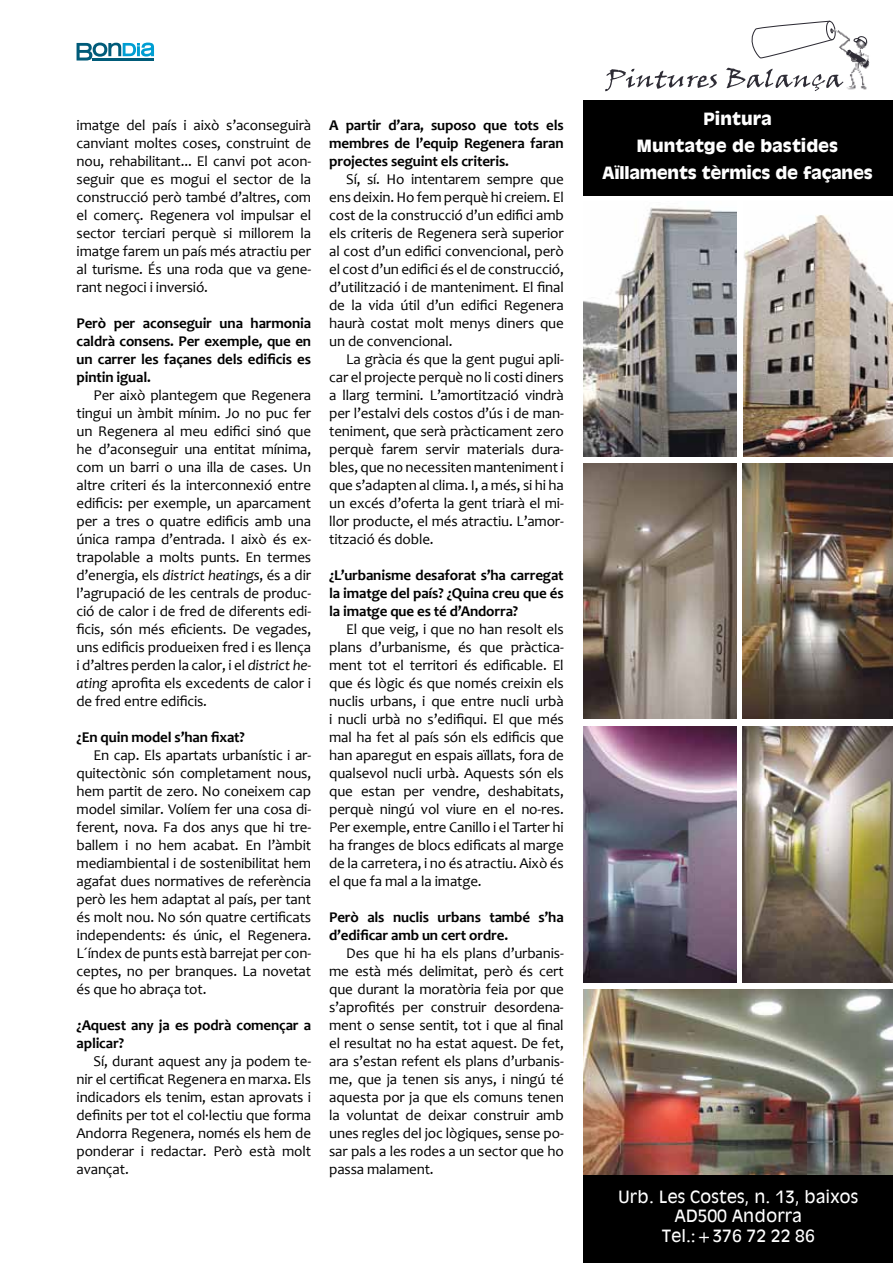
<style>
.page{position:relative;width:893px;height:1263px;background:#fff}
.page>*{position:absolute;margin:0;border:0;box-sizing:border-box;transform-origin:0 0}
.t1{font:16.5px/19.8px "Antique Olive";color:#fff;text-align:center}
.t2{font:700 16.5px/27px "Antique Olive";letter-spacing:-.015em;color:#fff;text-align:center}
.t3{font:15px/18px "Candara";letter-spacing:-.01em;color:#000;text-align:justify}
.t4{font:700 15px/18px "Candara";letter-spacing:-.01em;color:#000;text-align:justify}
.s1{font-style:italic}
</style>
<div class="page">
<svg style="left:77px;top:43px;width:77px;height:18px"></svg>
<img style="left:584px;top:989px;width:309px;height:187px">
<div style="left:584px;top:100px;width:309px;height:95px;background:#000"></div>
<div style="left:584px;top:1176px;width:309px;height:87px;background:#000"></div>
<svg style="left:605px;top:69px;width:112px;height:22px"></svg>
<svg style="left:726px;top:20px;width:143px;height:71px"></svg>
<img style="left:584px;top:464px;width:152px;height:255px">
<img style="left:584px;top:207px;width:152px;height:250px">
<img style="left:743px;top:464px;width:150px;height:255px">
<img style="left:584px;top:727px;width:152px;height:256px">
<img style="left:743px;top:727px;width:150px;height:256px">
<img style="left:743px;top:215px;width:150px;height:242px">
<p class="t3" style="left:77px;top:116px;width:236px">imatge del país i això s’aconseguirà canviant moltes coses, construint de nou, rehabilitant... El canvi pot acon&shy;seguir que es mogui el sector de la construcció però també d’altres, com el comerç. Regenera vol impulsar el sector terciari perquè si millorem la imatge farem un país més atractiu per al turisme. És una roda que va gene&shy;rant negoci i inversió.</p>
<p class="t4" style="left:77px;top:314px;width:236px">Però per aconseguir una harmonia caldrà consens. Per exemple, que en un carrer les façanes dels edificis es pintin igual.</p>
<p class="t3" style="left:77px;top:386px;width:236px;text-indent:17px">Per això plantegem que Regenera tingui un àmbit mínim. Jo no puc fer un Regenera al meu edifici sinó que he d’aconseguir una entitat mínima, com un barri o una illa de cases. Un altre criteri és la interconnexió entre edificis: per exemple, un aparcament per a tres o quatre edificis amb una única rampa d’entrada. I això és ex&shy;trapolable a molts punts. En termes d’energia, els <span class="s1">district heatings</span>, és a dir l’agrupació de les centrals de produc&shy;ció de calor i de fred de diferents edi&shy;ficis, són més eficients. De vegades, uns edificis produeixen fred i es llença i d’altres perden la calor, i el <span class="s1">district he&shy;ating</span> aprofita els excedents de calor i de fred entre edificis.</p>
<p class="t4" style="left:77px;top:728px;width:170px">¿En quin model s’han fixat?</p>
<p class="t3" style="left:77px;top:746px;width:236px;text-indent:17px">En cap. Els apartats urbanístic i ar&shy;quitectònic són completament nous, hem partit de zero. No coneixem cap model similar. Volíem fer una cosa di&shy;ferent, nova. Fa dos anys que hi tre&shy;ballem i no hem acabat. En l’àmbit mediambiental i de sostenibilitat hem agafat dues normatives de referència però les hem adaptat al país, per tant és molt nou. No són quatre certificats independents: és únic, el Regenera.<br>L´índex de punts està barrejat per con&shy;ceptes, no per branques. La novetat és que ho abraça tot.</p>
<p class="t4" style="left:77px;top:1016px;width:236px">¿Aquest any ja es podrà començar a aplicar?</p>
<p class="t3" style="left:77px;top:1052px;width:236px;text-indent:17px">Sí, durant aquest any ja podem te&shy;nir el certificat Regenera en marxa. Els indicadors els tenim, estan aprovats i definits per tot el col·lectiu que forma Andorra Regenera, només els hem de ponderar i redactar. Però està molt avançat.</p>
<p class="t4" style="left:329px;top:116px;width:236px">A partir d’ara, suposo que tots els membres de l’equip Regenera faran projectes seguint els criteris.</p>
<p class="t3" style="left:329px;top:170px;width:236px;text-indent:17px">Sí, sí. Ho intentarem sempre que ens deixin. Ho fem perquè hi creiem. El cost de la construcció d’un edifici amb els criteris de Regenera serà superior al cost d’un edifici convencional, però el cost d’un edifici és el de construcció, d’utilització i de manteniment. El final de la vida útil d’un edifici Regenera haurà costat molt menys diners que un de convencional.</p>
<p class="t3" style="left:329px;top:350px;width:236px;text-indent:17px">La gràcia és que la gent pugui apli&shy;car el projecte perquè no li costi diners a llarg termini. L’amortització vindrà per l’estalvi dels costos d’ús i de man&shy;teniment, que serà pràcticament zero perquè farem servir materials dura&shy;bles, que no necessiten manteniment i que s’adapten al clima. I, a més, si hi ha un excés d’oferta la gent triarà el mi&shy;llor producte, el més atractiu. L’amor&shy;tització és doble.</p>
<p class="t4" style="left:329px;top:566px;width:236px">¿L’urbanisme desaforat s’ha carregat la imatge del país? ¿Quina creu que és la imatge que es té d’Andorra?</p>
<p class="t3" style="left:329px;top:620px;width:236px;text-indent:17px">El que veig, i que no han resolt els plans d’urbanisme, és que pràctica&shy;ment tot el territori és edificable. El que és lògic és que només creixin els nuclis urbans, i que entre nucli urbà i nucli urbà no s’edifiqui. El que més mal ha fet al país són els edificis que han aparegut en espais aïllats, fora de qualsevol nucli urbà. Aquests són els que estan per vendre, deshabitats, perquè ningú vol viure en el no-res.<br>Per exemple, entre Canillo i el Tarter hi ha franges de blocs edificats al marge de la carretera, i no és atractiu. Això és el que fa mal a la imatge.</p>
<p class="t4" style="left:329px;top:908px;width:236px">Però als nuclis urbans també s’ha d’edificar amb un cert ordre.</p>
<p class="t3" style="left:329px;top:944px;width:236px;text-indent:17px">Des que hi ha els plans d’urbanis&shy;me està més delimitat, però és cert que durant la moratòria feia por que s’aprofités per construir desordena&shy;ment o sense sentit, tot i que al final el resultat no ha estat aquest. De fet, ara s’estan refent els plans d’urbanis&shy;me, que ja tenen sis anys, i ningú té aquesta por ja que els comuns tenen la voluntat de deixar construir amb unes regles del joc lògiques, sense po&shy;sar pals a les rodes a un sector que ho passa malament.</p>
<p class="t2" style="left:602px;top:105px;width:272px">PINTURA<br>MUNTATGE DE BASTIDES<br>AÏLLAMENTS TÈRMICS DE FAÇANES</p>
<p class="t1" style="left:618px;top:1186px;width:242px">Urb. Les Costes, n. 13, baixos<br>AD500 Andorra<br>Tel.:+376 72 22 86</p>
</div>
